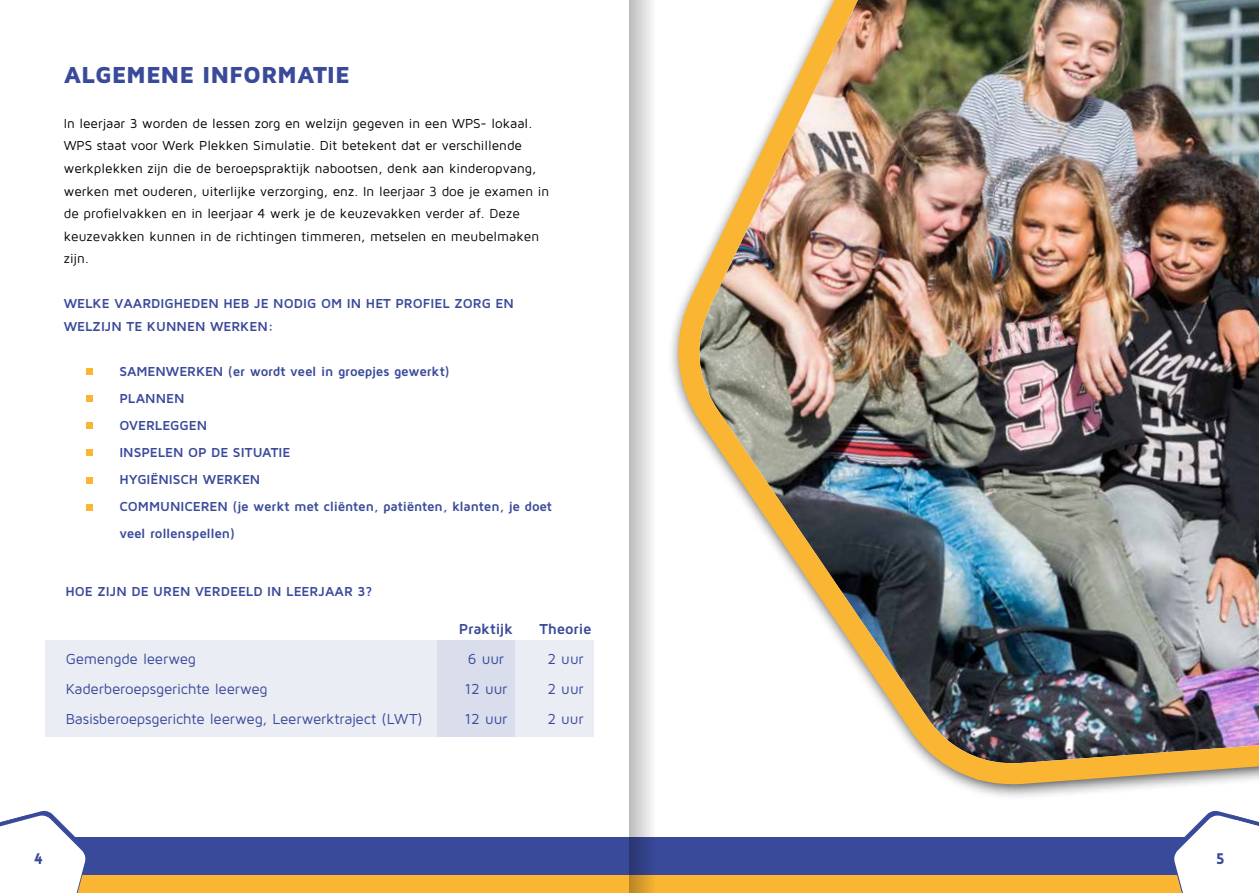
<style>
.page{position:relative;width:1259px;height:893px;background:#fff}
.page>*{position:absolute;margin:0;border:0;box-sizing:border-box;transform-origin:0 0}
.t1{font:900 24px "Maven Pro";letter-spacing:-.005em;color:#3a4a9a}
.t2{font:15px "Maven Pro";letter-spacing:-.015em;color:#3a4a9a}
.t3{font:700 15px "Maven Pro";letter-spacing:-.015em;color:#3a4a9a}
.t4{font:900 15px "Lovelo";color:#3a4a9a}
.t5{font:13.5px/22.5px "Maven Pro";color:#000}
.t6{font:700 13.5px/27px "Maven Pro";letter-spacing:-.005em;color:#3a4a9a}
.s1{font-style:inherit}
</style>
<div class="page">
<div style="left:0;top:838px;width:1259px;height:38px;background:#3a4a9a"></div>
<div style="left:0;top:876px;width:1259px;height:17px;background:#fab633"></div>
<svg style="left:0;top:811px;width:87px;height:82px"></svg>
<div style="left:45px;top:640px;width:548px;height:97px;background:#ebedf5"></div>
<div style="left:438px;top:640px;width:77px;height:97px;background:#d9ddec"></div>
<svg style="left:629px;top:0;width:26px;height:893px"></svg>
<svg style="left:1172px;top:846px;width:87px;height:47px"></svg>
<div style="left:87px;top:368px;width:6px;height:7px;background:#fab633"></div>
<div style="left:87px;top:395px;width:6px;height:7px;background:#fab633"></div>
<svg style="left:87px;top:422px;width:6px;height:6px"></svg>
<svg style="left:87px;top:450px;width:6px;height:6px"></svg>
<svg style="left:87px;top:478px;width:6px;height:6px"></svg>
<div style="left:87px;top:504px;width:6px;height:7px;background:#fab633"></div>
<img style="left:668px;top:0;width:591px;height:846px">
<h1 class="t1" style="left:64px;top:60px;width:287px">ALGEMENE INFORMATIE</h1>
<p class="t5" style="left:64px;top:112px;width:487px">In leerjaar 3 worden de lessen zorg en welzijn gegeven in een WPS- lokaal.<br>WPS staat voor Werk Plekken Simulatie. Dit betekent dat er verschillende werkplekken zijn die de beroepspraktijk nabootsen, denk aan kinderopvang, werken met ouderen, uiterlijke verzorging, enz. <span class="s1">In leerjaar 3 doe je examen in de profielvakken en in leerjaar 4 werk je de keuzevakken verder af. Deze keuzevakken kunnen in de richtingen timmeren, metselen en meubelmaken zijn.</span></p>
<p class="t6" style="left:64px;top:292px;width:451px;line-height:22.5px">WELKE VAARDIGHEDEN HEB JE NODIG OM IN HET PROFIEL ZORG EN<br>WELZIJN TE KUNNEN WERKEN:</p>
<p class="t6" style="left:119px;top:357px;width:434px">SAMENWERKEN (er wordt veel in groepjes gewerkt)<br>PLANNEN<br>OVERLEGGEN<br>INSPELEN OP DE SITUATIE<br>HYGIËNISCH WERKEN<br>COMMUNICEREN (je werkt met cliënten, patiënten, klanten, je doet veel rollenspellen)</p>
<p class="t6" style="left:65px;top:578px;width:308px">HOE ZIJN DE UREN VERDEELD IN LEERJAAR 3?</p>
<p class="t3" style="left:459px;top:619px;width:56px">Praktijk</p>
<p class="t3" style="left:539px;top:619px;width:54px">Theorie</p>
<p class="t2" style="left:66px;top:649px;width:132px">Gemengde leerweg</p>
<p class="t2" style="left:468px;top:649px;width:38px">6 uur</p>
<p class="t2" style="left:547px;top:649px;width:38px">2 uur</p>
<p class="t2" style="left:66px;top:679px;width:203px">Kaderberoepsgerichte leerweg</p>
<p class="t2" style="left:464px;top:679px;width:44px">12 uur</p>
<p class="t2" style="left:547px;top:679px;width:38px">2 uur</p>
<p class="t2" style="left:66px;top:709px;width:358px">Basisberoepsgerichte leerweg, Leerwerktraject (LWT)</p>
<p class="t2" style="left:464px;top:709px;width:44px">12 uur</p>
<p class="t2" style="left:547px;top:709px;width:38px">2 uur</p>
<p class="t4" style="left:35px;top:849px;width:10px">4</p>
<p class="t4" style="left:1216px;top:849px;width:9px">5</p>
</div>
